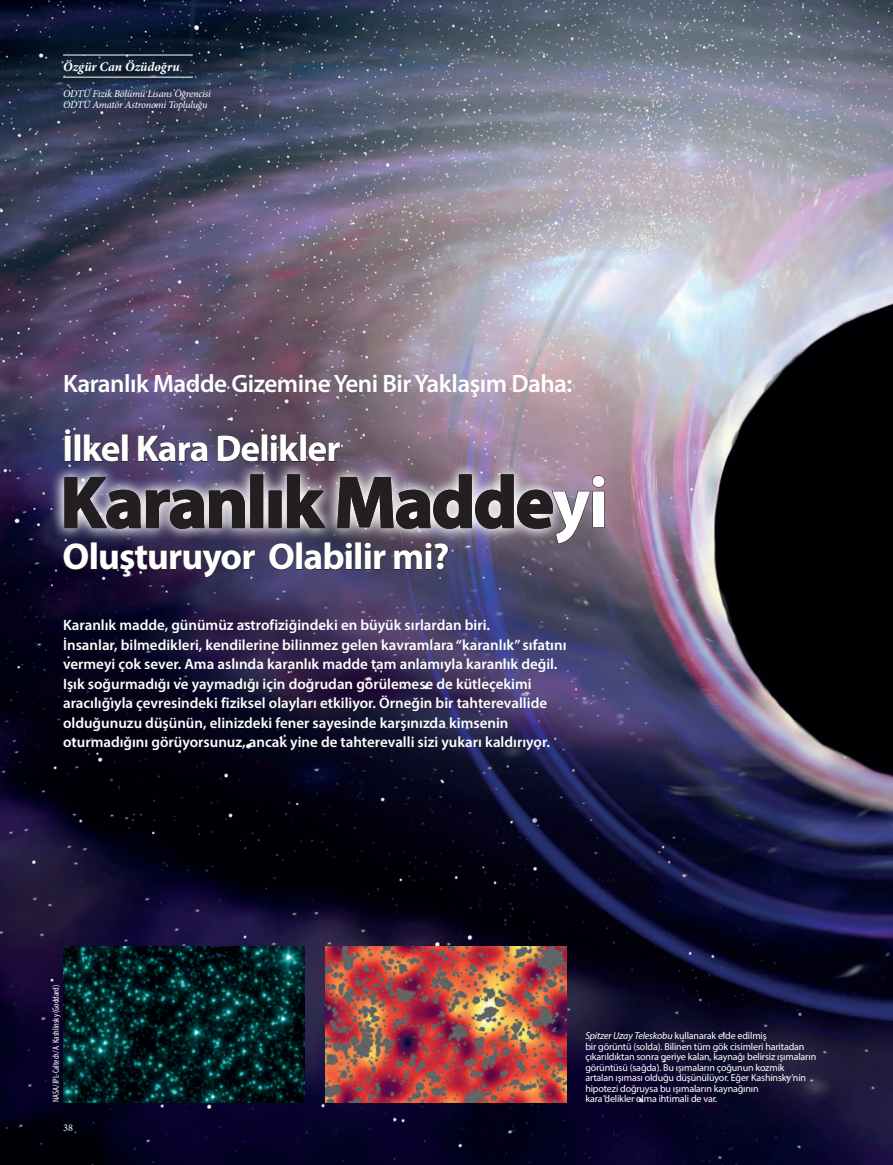
<style>
.page{position:relative;width:893px;height:1165px;background:#fff}
.page>*{position:absolute;margin:0;border:0;box-sizing:border-box;transform-origin:0 0}
.t1{font:700 73.2px "Myriad Pro";letter-spacing:-.025em;color:#231f20}
.t2{font:700 37.5px "Myriad Pro";letter-spacing:-.025em;color:#fff}
.t3{font:600 25.2px "Myriad Pro";letter-spacing:-.02em;color:#fff}
.t4{font:600 15px/19.5px "Myriad Pro";color:#fff}
.t5{font:italic 700 13.2px "Minion Pro";letter-spacing:.005em;color:#fff}
.t6{font:italic 10.35px/10.4px "Minion Pro";letter-spacing:-.025em;color:#fff}
.t7{font:10.35px "Minion Pro";color:#fff}
.t8{font:10.05px/10.5px "Myriad Pro";letter-spacing:-.015em;color:#fff}
.t9{font:condensed 9px "Myriad Pro";color:#fff}
.s1{color:#fff}
.s2{font-style:italic}
</style>
<div class="page">
<img style="left:0;top:0;width:892px;height:1165px">
<hr style="left:63px;top:77px;width:130px;height:1px;background:#fff">
<hr style="left:63px;top:55px;width:130px;height:1px;background:#fff">
<img style="left:325px;top:946px;width:241px;height:156px">
<img style="left:63px;top:946px;width:241px;height:156px">
<svg style="left:49px;top:459px;width:519px;height:85px;background:#6b607f"></svg>
<svg style="left:64px;top:428px;width:8px;height:34px"></svg>
<div style="left:75px;top:434px;width:5px;height:27px;border:1px solid #231f20"></div>
<svg style="left:83px;top:434px;width:37px;height:28px"></svg>
<div style="left:122px;top:434px;width:6px;height:27px;border:1px solid #231f20"></div>
<svg style="left:137px;top:435px;width:71px;height:27px;background:#4c4366"></svg>
<svg style="left:217px;top:435px;width:43px;height:27px"></svg>
<div style="left:262px;top:434px;width:5px;height:27px;border:1px solid #231f20"></div>
<svg style="left:270px;top:434px;width:30px;height:28px"></svg>
<div style="left:300px;top:434px;width:6px;height:27px;border:1px solid #231f20"></div>
<svg style="left:308px;top:442px;width:32px;height:20px"></svg>
<svg style="left:63px;top:476px;width:183px;height:54px;background:#9b97a5"></svg>
<div style="left:250px;top:474px;width:13px;height:54px;border:2px solid #231f20"></div>
<svg style="left:63px;top:543px;width:26px;height:27px"></svg>
<div style="left:91px;top:542px;width:6px;height:27px;border:1px solid #231f20"></div>
<svg style="left:100px;top:545px;width:155px;height:33px;background:#291f40"></svg>
<svg style="left:268px;top:473px;width:337px;height:97px;background:#817b8b"></svg>
<p class="t5" style="left:63px;top:57px;width:118px">Özgür Can Özüdoğru</p>
<p class="t6" style="left:63px;top:89px;width:149px">ODTÜ Fizik Bölümü Lisans Öğrencisi<br>ODTÜ Amatör Astronomi Topluluğu</p>
<h3 class="t3" style="left:63px;top:368px;width:511px">Karanlık Madde Gizemine Yeni Bir Yaklaşım Daha:</h3>
<h2 class="t2" style="left:63px;top:424px;width:279px">İlkel Kara Delikler</h2>
<h1 class="t1" style="left:60px;top:455px;width:549px">Karanlık Madde<span class="s1">yi</span></h1>
<h2 class="t2" style="left:63px;top:532px;width:388px">Oluşturuyor Olabilir mi?</h2>
<p class="t4" style="left:63px;top:615px;width:505px">Karanlık madde, günümüz astrofiziğindeki en büyük sırlardan biri.<br>İnsanlar, bilmedikleri, kendilerine bilinmez gelen kavramlara “karanlık” sıfatını vermeyi çok sever. Ama aslında karanlık madde tam anlamıyla karanlık değil.<br>Işık soğurmadığı ve yaymadığı için doğrudan görülemese de kütleçekimi aracılığıyla çevresindeki fiziksel olayları etkiliyor. Örneğin bir tahterevallide olduğunuzu düşünün, elinizdeki fener sayesinde karşınızda kimsenin oturmadığını görüyorsunuz, ancak yine de tahterevalli sizi yukarı kaldırıyor.</p>
<p class="t9" style="left:50px;top:1102px;width:119px;rotate:-90deg">NASA/JPL-Caltech/A. Kashlinsky (Goddard)</p>
<p class="t7" style="left:63px;top:1120px;width:11px">38</p>
<p class="t8" style="left:585px;top:1030px;width:232px"><span class="s2">Spitzer Uzay Teleskobu</span> kullanarak elde edilmiş<br>bir görüntü (solda). Bilinen tüm gök cisimleri haritadan çıkarıldıktan sonra geriye kalan, kaynağı belirsiz ışımaların görüntüsü (sağda). Bu ışımaların çoğunun kozmik<br>artalan ışıması olduğu düşünülüyor. Eğer Kashinsky’nin hipotezi doğruysa bu ışımaların kaynağının<br>kara delikler olma ihtimali de var.</p>
</div>
